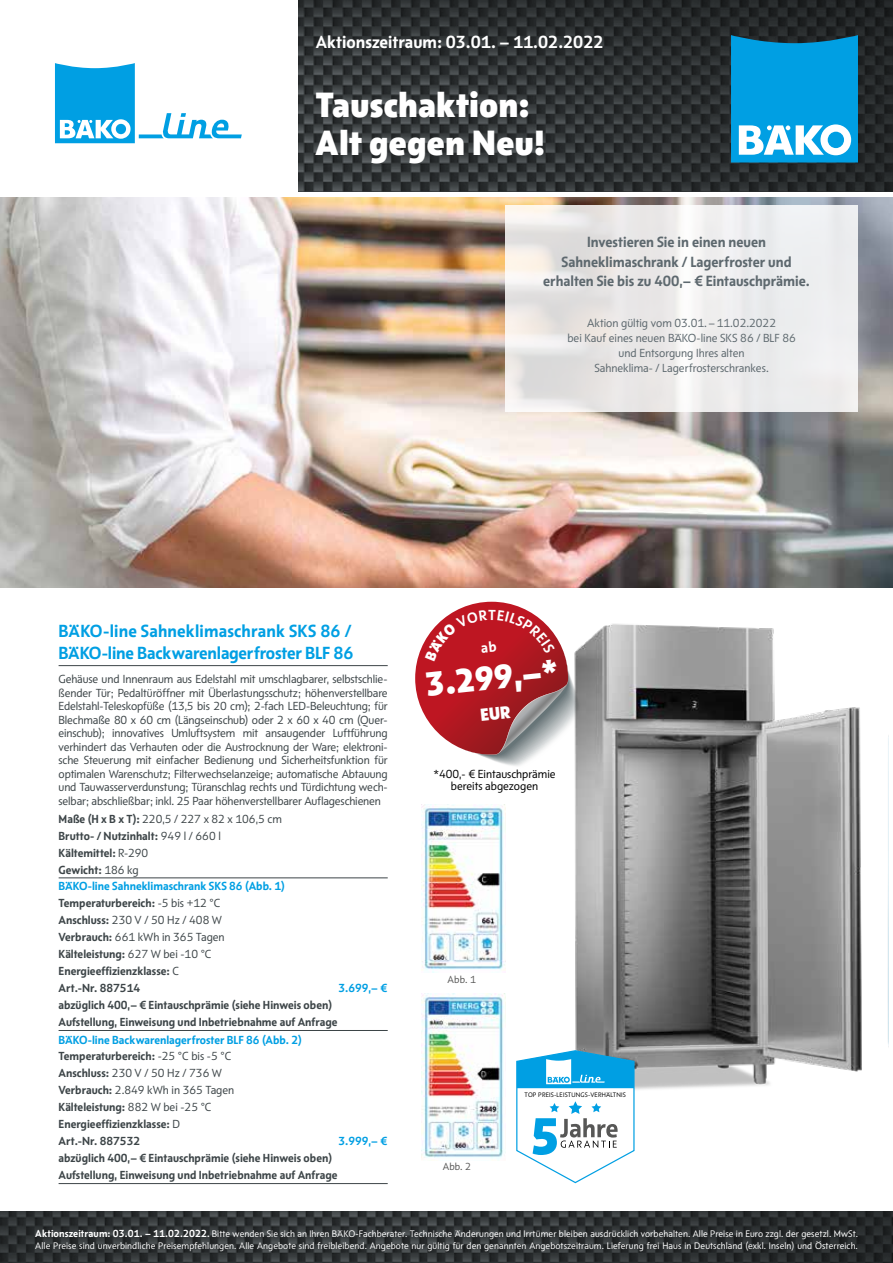
<style>
.page{position:relative;width:893px;height:1263px;background:#fff}
.page>*{position:absolute;margin:0;border:0;box-sizing:border-box;transform-origin:0 0}
.t1{font:800 36px/37.5px "BAEK Otype";letter-spacing:.01em;color:#fff}
.t2{font:800 34.5px "BAEK Otype";color:#fff}
.t3{font:700 18px/21.6px "BAEK Otype";letter-spacing:-.005em;color:#009fe3}
.t4{font:700 18px "BAEK Otype";color:#fff}
.t5{font:700 15.15px/19.6px "BAEK Otype";color:#5d686e;text-align:center}
.t6{font:700 12px/17px "BAEK Otype";color:#3d4548}
.t7{font:12px/13.5px "BAEK Otype";letter-spacing:-.01em;color:#3d4548;text-align:justify}
.t8{font:12px/15px "BAEK Otype";color:#5d686e;text-align:center}
.t9{font:12px/12px "BAEK Otype";color:#000;text-align:center}
.t10{font:700 12px "BAEK Otype";color:#009fe3}
.t11{font:10.5px "BAEK Otype";letter-spacing:.01em;color:#575756}
.t12{font:9.75px/12px "BAEK Otype";letter-spacing:.01em;color:#fff}
.t13{font:6.75px "BAEK Otype";letter-spacing:.03em;color:#000}
.s1{font-weight:400}
.s2{color:#009fe3}
.s3{font-weight:700;font-size:10.5px}
.s4{font-weight:700}
</style>
<div class="page">
<img style="left:298px;top:0;width:595px;height:191px">
<img style="left:0;top:1211px;width:893px;height:52px">
<svg style="left:731px;top:35px;width:127px;height:128px;background:#23a5dd"></svg>
<svg style="left:55px;top:63px;width:187px;height:80px"></svg>
<img style="left:0;top:198px;width:893px;height:389px">
<svg style="left:505px;top:205px;width:353px;height:206px;fill:#ecebeb"></svg>
<img style="left:422px;top:993px;width:83px;height:167px">
<hr style="left:59px;top:665px;width:329px;height:1px;background:#3d4548">
<hr style="left:59px;top:877px;width:329px;height:1px;background:#3d4548">
<hr style="left:59px;top:1030px;width:329px;height:1px;background:#3d4548">
<hr style="left:59px;top:1183px;width:329px;height:1px;background:#3d4548">
<img style="left:574px;top:624px;width:314px;height:466px">
<svg style="left:516px;top:1050px;width:119px;height:133px"></svg>
<img style="left:421px;top:804px;width:85px;height:169px">
<svg style="left:415px;top:602px;width:167px;height:166px"></svg>
<h3 class="t4" style="left:316px;top:31px;width:289px">Aktionszeitraum: 03.01. – 11.02.2022</h3>
<h1 class="t1" style="left:316px;top:86px;width:231px">Tauschaktion:<br>Alt gegen Neu!</h1>
<p class="t5" style="left:543px;top:232px;width:268px">Investieren Sie in einen neuen<br>Sahneklimaschrank / Lagerfroster und erhalten Sie bis zu 400,– € Eintauschprämie.</p>
<p class="t8" style="left:567px;top:315px;width:230px">Aktion gültig vom 03.01.–11.02.2022<br>bei Kauf eines neuen BÄKO-line SKS 86 / BLF 86 und Entsorgung Ihres alten<br>Sahneklima- / Lagerfrosterschrankes.</p>
<h3 class="t3" style="left:59px;top:620px;width:296px">BÄKO-line Sahneklimaschrank SKS 86 /<br>BÄKO-line Backwarenlagerfroster BLF 86</h3>
<p class="t7" style="left:59px;top:672px;width:331px">Gehäuse und Innenraum aus Edelstahl mit umschlagbarer, selbstschlie&shy;ßender Tür; Pedaltüröffner mit Überlastungsschutz; höhenverstellbare Edelstahl-Teleskopfüße (13,5 bis 20 cm); 2-fach LED-Beleuchtung; für Blechmaße 80 x 60 cm (Längseinschub) oder 2 x 60 x 40 cm (Quer&shy;einschub); innovatives Umluftsystem mit ansaugender Luftführung verhindert das Verhauten oder die Austrocknung der Ware; elektroni&shy;sche Steuerung mit einfacher Bedienung und Sicherheitsfunktion für optimalen Warenschutz; Filterwechselanzeige; automatische Abtauung und Tauwasserverdunstung; Türanschlag rechts und Türdichtung wech&shy;selbar; abschließbar; inkl. 25 Paar höhenverstellbarer Auflageschienen</p>
<p class="t6" style="left:59px;top:810px;width:228px">Maße (H x B x T): <span class="s1">220,5 / 227 x 82 x 106,5 cm<br></span>Brutto- / Nutzinhalt: <span class="s1">949 l / 660 l<br></span>Kältemittel: <span class="s1">R-290<br></span>Gewicht: <span class="s1">186 kg<br></span><span class="s2">BÄKO-line Sahneklimaschrank SKS 86 (Abb. 1)<br></span>Temperaturbereich: <span class="s1">-5 bis +12 °C<br></span>Anschluss: <span class="s1">230 V / 50 Hz / 408 W<br></span>Verbrauch: <span class="s1">661 kWh in 365 Tagen<br></span>Kälteleistung: <span class="s1">627 W bei -10 °C<br></span>Energieeffizienzklasse: <span class="s1">C<br></span>Art.-Nr. 887514</p>
<p class="t10" style="left:338px;top:981px;width:50px">3.699,– €</p>
<p class="t6" style="left:59px;top:997px;width:280px">abzüglich 400,– € Eintauschprämie (siehe Hinweis oben)<br>Aufstellung, Einweisung und Inbetriebnahme auf Anfrage</p>
<p class="t6" style="left:59px;top:1031px;width:245px"><span class="s2">BÄKO-line Backwarenlagerfroster BLF 86 (Abb. 2)<br></span>Temperaturbereich: <span class="s1">-25 °C bis -5 °C<br></span>Anschluss: <span class="s1">230 V / 50 Hz / 736 W<br></span>Verbrauch: <span class="s1">2.849 kWh in 365 Tagen<br></span>Kälteleistung: <span class="s1">882 W bei -25 °C<br></span>Energieeffizienzklasse: <span class="s1">D<br></span>Art.-Nr. 887532</p>
<p class="t10" style="left:338px;top:1134px;width:50px">3.999,– €</p>
<p class="t6" style="left:59px;top:1150px;width:280px">abzüglich 400,– € Eintauschprämie (siehe Hinweis oben)<br>Aufstellung, Einweisung und Inbetriebnahme auf Anfrage</p>
<h2 class="t2" style="left:423px;top:662px;width:135px;rotate:-6deg">3.299,–*</h2>
<p class="t9" style="left:433px;top:768px;width:124px">*400,- € Eintauschprämie bereits abgezogen</p>
<p class="t11" style="left:448px;top:973px;width:30px">Abb. 1</p>
<p class="t11" style="left:443px;top:1160px;width:30px">Abb. 2</p>
<p class="t13" style="left:525px;top:1091px;width:103px">TOP PREIS-LEISTUNGS-VERHÄLTNIS</p>
<p class="t12" style="left:35px;top:1228px;width:824px"><span class="s3">Aktionszeitraum: 03.01. – 11.02.2022</span><span class="s4">.</span> Bitte wenden Sie sich an Ihren BÄKO-Fachberater. Technische Änderungen und Irrtümer bleiben ausdrücklich vorbehalten. Alle Preise in Euro zzgl. der gesetzl. MwSt.<br>Alle Preise sind unverbindliche Preisempfehlungen. Alle Angebote sind freibleibend. Angebote nur gültig für den genannten Angebotszeitraum. Lieferung frei Haus in Deutschland (exkl. Inseln) und Österreich.</p>
</div>
